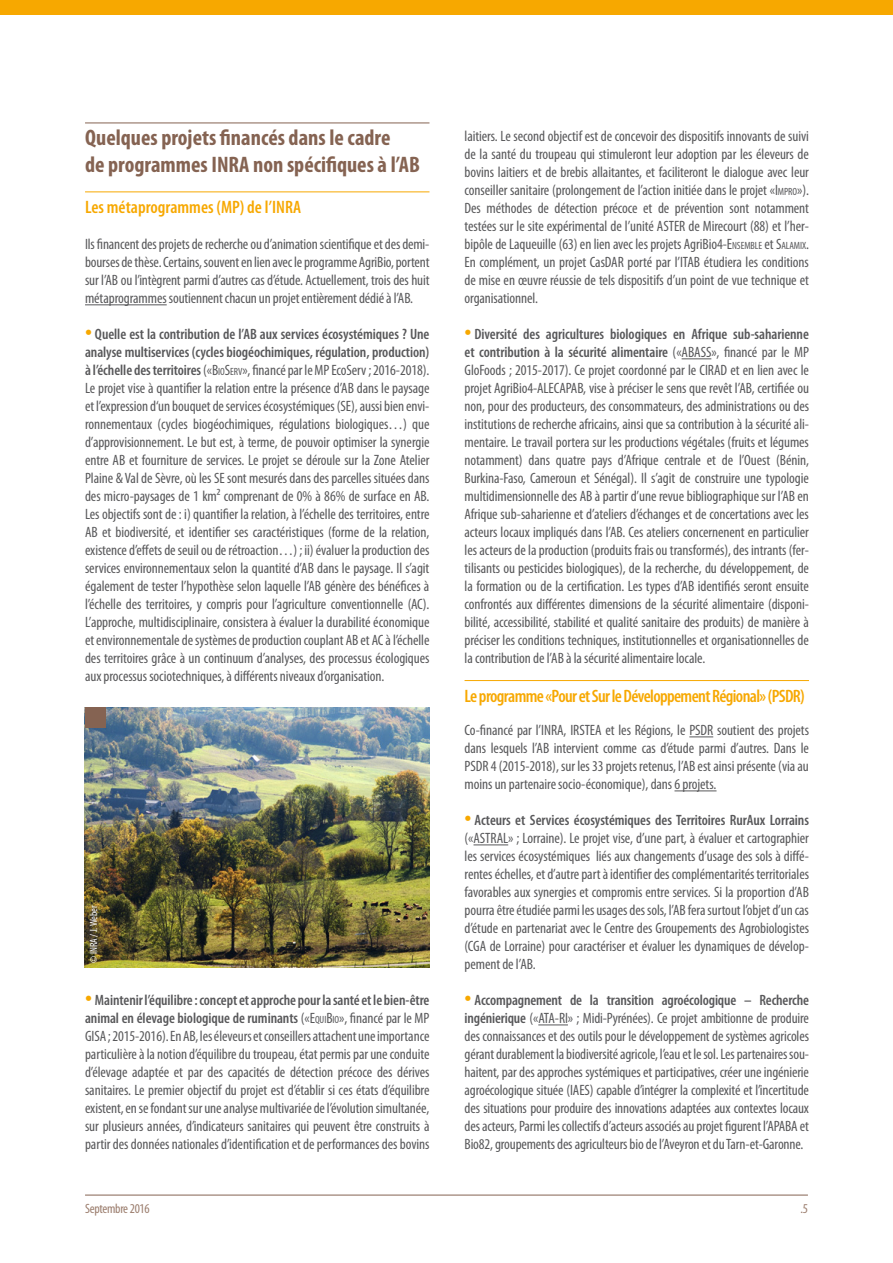
<style>
.page{position:relative;width:893px;height:1263px;background:#fff}
.page>*{position:absolute;margin:0;border:0;box-sizing:border-box;transform-origin:0 0}
.t1{font:700 condensed 22.5px/27px "Myriad Pro";color:#856352}
.t2{font:600 condensed 18px "Myriad Pro";letter-spacing:-.035em;color:#f7a800}
.t3{font:600 condensed 18px "Myriad Pro";color:#f7a800}
.t4{font:condensed 15px/18px "Myriad Pro";letter-spacing:-.005em;color:#58585a;text-align:justify}
.t5{font:condensed 13.5px "Myriad Pro";letter-spacing:-.02em;color:#9b7d6d}
.t6{font:condensed 10.5px "Myriad Pro";color:#fff}
.s1{font-weight:600;font-size:25.5px;color:#f7a800}
.s2{font-weight:600}
.s3{font-style:inherit}
.s4{font-size:10.5px}
</style>
<div class="page">
<hr style="left:85px;top:123px;width:344px;height:1px;background:#856352">
<hr style="left:85px;top:192px;width:344px;height:1px;background:#f7a800">
<hr style="left:85px;top:305px;width:82px;height:1px;background:#58585a">
<img style="left:85px;top:707px;width:344px;height:261px">
<svg style="left:682px;top:359px;width:29px;height:1px"></svg>
<hr style="left:465px;top:680px;width:344px;height:1px;background:#f7a800">
<svg style="left:689px;top:737px;width:24px;height:1px"></svg>
<hr style="left:674px;top:791px;width:42px;height:1px;background:#58585a">
<hr style="left:473px;top:845px;width:35px;height:1px;background:#58585a">
<hr style="left:538px;top:1025px;width:30px;height:1px;background:#58585a">
<hr style="left:85px;top:1195px;width:723px;height:1px;background:#856352">
<div style="left:0;top:0;width:893px;height:15px;background:#f7a800"></div>
<div style="left:85px;top:707px;width:20px;height:20px;background:#856352"></div>
<h1 class="t1" style="left:85px;top:123px;width:337px">Quelques projets financés dans le cadre<br>de programmes INRA non spécifiques à l’AB</h1>
<p class="t3" style="left:85px;top:198px;width:218px">Les métaprogrammes (MP) de l’INRA</p>
<p class="t4" style="left:85px;top:236px;width:346px">Ils financent des projets de recherche ou d’animation scientifique et des demi&shy;bourses de thèse. Certains, souvent en lien avec le programme AgriBio, portent sur l’AB ou l’intègrent parmi d’autres cas d’étude. Actuellement, trois des huit métaprogrammes soutiennent chacun un projet entièrement dédié à l’AB.</p>
<p class="t4" style="left:85px;top:326px;width:346px"><span class="s1">•</span> <span class="s2">Quelle est la contribution de l’AB aux services écosystémiques ? Une analyse multiservices (cycles biogéochimiques, régulation, production) à l’échelle des territoires</span> («<span class="s3">B</span><span class="s4">IO</span><span class="s3">S</span><span class="s4">ERV</span>», financé par le MP EcoServ; 2016-2018).<br>Le projet vise à quantifier la relation entre la présence d’AB dans le paysage et l’expression d‘un bouquet de services écosystémiques(SE), aussi bien envi&shy;ronnementaux (cycles biogéochimiques, régulations biologiques…) que d’approvisionnement. Le but est, à terme, de pouvoir optimiser la synergie entre AB et fourniture de services. Le projet se déroule sur la Zone Atelier Plaine &amp; Val de Sèvre, où les SE sont mesurés dans des parcelles situées dans des micro-paysages de 1 km² comprenant de 0% à 86% de surface en AB.<br>Les objectifs sont de : i) quantifier la relation, à l’échelle des territoires, entre AB et biodiversité, et identifier ses caractéristiques (forme de la relation, existence d’effets de seuil ou de rétroaction…) ; ii) évaluer la production des services environnementaux selon la quantité d’AB dans le paysage. Il s’agit également de tester l’hypothèse selon laquelle l’AB génère des bénéfices à l’échelle des territoires, y compris pour l’agriculture conventionnelle (AC).<br>L’approche, multidisciplinaire, consistera à évaluer la durabilité économique et environnementale de systèmes de production couplant AB et AC à l’échelle des territoires grâce à un continuum d’analyses, des processus écologiques aux processus sociotechniques, à différents niveaux d’organisation.</p>
<p class="t6" style="left:88px;top:963px;width:59px;rotate:-90deg">© INRA / J. Weber</p>
<p class="t4" style="left:85px;top:992px;width:346px"><span class="s1">•</span> <span class="s2">Maintenir l’équilibre : concept et approche pour la santé et le bien-être animal en élevage biologique de ruminants</span> («<span class="s3">E</span><span class="s4">QUI</span><span class="s3">B</span><span class="s4">IO</span>», financé par le MP GISA ; 2015-2016). En AB, les éleveurs et conseillers attachent une importance particulière à la notion d’équilibre du troupeau, état permis par une conduite d’élevage adaptée et par des capacités de détection précoce des dérives sanitaires. Le premier objectif du projet est d’établir si ces états d’équilibre existent, en se fondant sur une analyse multivariée de l’évolution simultanée, sur plusieurs années, d’indicateurs sanitaires qui peuvent être construits à partir des données nationales d’identification et de performances des bovins</p>
<p class="t4" style="left:465px;top:128px;width:346px">laitiers. Le second objectif est de concevoir des dispositifs innovants de suivi de la santé du troupeau qui stimuleront leur adoption par les éleveurs de bovins laitiers et de brebis allaitantes, et faciliteront le dialogue avec leur conseiller sanitaire (prolongement de l’action initiée dans le projet «<span class="s3">I</span> <span class="s4">MPRO</span><span class="s3">»</span>).<br>Des méthodes de détection précoce et de prévention sont notamment testées sur le site expérimental de l’unité ASTER de Mirecourt (88) et l’her&shy;bipôle de Laqueuille (63) en lien avec les projets AgriBio4-<span class="s3">E</span><span class="s4">NSEMBLE</span> et <span class="s3">S</span><span class="s4">ALAMIX</span>.<br>En complément, un projet CasDAR porté par l’ITAB étudiera les conditions de mise en œuvre réussie de tels dispositifs d’un point de vue technique et organisationnel.</p>
<p class="t4" style="left:465px;top:326px;width:346px"><span class="s1">•</span> <span class="s2">Diversité des agricultures biologiques en Afrique sub-saharienne et contribution à la sécurité alimentaire</span> («<span class="s3">ABASS</span>», financé par le MP GloFoods ; 2015-2017). Ce projet coordonné par le CIRAD et en lien avec le projet AgriBio4-ALECAPAB, vise à préciser le sens que revêt l’AB, certifiée ou non, pour des producteurs, des consommateurs, des administrations ou des institutions de recherche africains, ainsi que sa contribution à la sécurité ali&shy;mentaire. Le travail portera sur les productions végétales (fruits et légumes notamment) dans quatre pays d’Afrique centrale et de l’Ouest (Bénin, Burkina-Faso, Cameroun et Sénégal). Il s’agit de construire une typologie multidimensionnelle des AB à partir d’une revue bibliographique sur l’AB en Afrique sub-saharienne et d’ateliers d’échanges et de concertations avec les acteurs locaux impliqués dans l’AB. Ces ateliers concernenent en particulier les acteurs de la production (produits frais ou transformés), des intrants (fer&shy;tilisants ou pesticides biologiques), de la recherche, du développement, de la formation ou de la certification. Les types d’AB identifiés seront ensuite confrontés aux différentes dimensions de la sécurité alimentaire (disponi&shy;bilité, accessibilité, stabilité et qualité sanitaire des produits) de manière à préciser les conditions techniques, institutionnelles et organisationnelles de la contribution de l’AB à la sécurité alimentaire locale.</p>
<p class="t2" style="left:465px;top:686px;width:342px">Le programme «Pour et Sur le Développement Régional» (PSDR)</p>
<p class="t4" style="left:465px;top:722px;width:346px">Co-financé par l’INRA, IRSTEA et les Régions, le <span class="s3">PSDR</span> soutient des projets dans lesquels l’AB intervient comme cas d’étude parmi d’autres. Dans le PSDR 4 (2015-2018), sur les 33 projets retenus, l’AB est ainsi présente (via au moins un partenaire socio-économique), dans <span class="s3">6</span> projets<span class="s3">.</span></p>
<p class="t4" style="left:465px;top:812px;width:346px"><span class="s1">•</span> <span class="s2">Acteurs et Services écosystémiques des Territoires RurAux Lorrains </span>(«<span class="s3">ASTRAL</span>» ; Lorraine). Le projet vise, d’une part, à évaluer et cartographier les services écosystémiques liés aux changements d’usage des sols à diffé&shy;rentes échelles, et d’autre part à identifier des complémentarités territoriales favorables aux synergies et compromis entre services. Si la proportion d’AB pourra être étudiée parmi les usages des sols, l’AB fera surtout l’objet d’un cas d’étude en partenariat avec le Centre des Groupements des Agrobiologistes (CGA de Lorraine) pour caractériser et évaluer les dynamiques de dévelop&shy;pement de l’AB.</p>
<p class="t4" style="left:465px;top:992px;width:346px"><span class="s1">•</span> <span class="s2">Accompagnement de la transition agroécologique – Recherche ingénierique</span> («<span class="s3">ATA-RI</span>» ; Midi-Pyrénées). Ce projet ambitionne de produire des connaissances et des outils pour le développement de systèmes agricoles gérant durablement la biodiversité agricole, l’eau et le sol. Les partenaires sou&shy;haitent, par des approches systémiques et participatives, créer une ingénierie agroécologique située (IAES) capable d’intégrer la complexité et l’incertitude des situations pour produire des innovations adaptées aux contextes locaux des acteurs, Parmi les collectifs d’acteurs associés au projet figurent l’APABA et Bio82, groupements des agriculteurs bio de l’Aveyron et du Tarn-et-Garonne.</p>
<p class="t5" style="left:85px;top:1201px;width:66px">Septembre 2016</p>
<p class="t5" style="left:800px;top:1201px;width:9px">.5</p>
</div>
